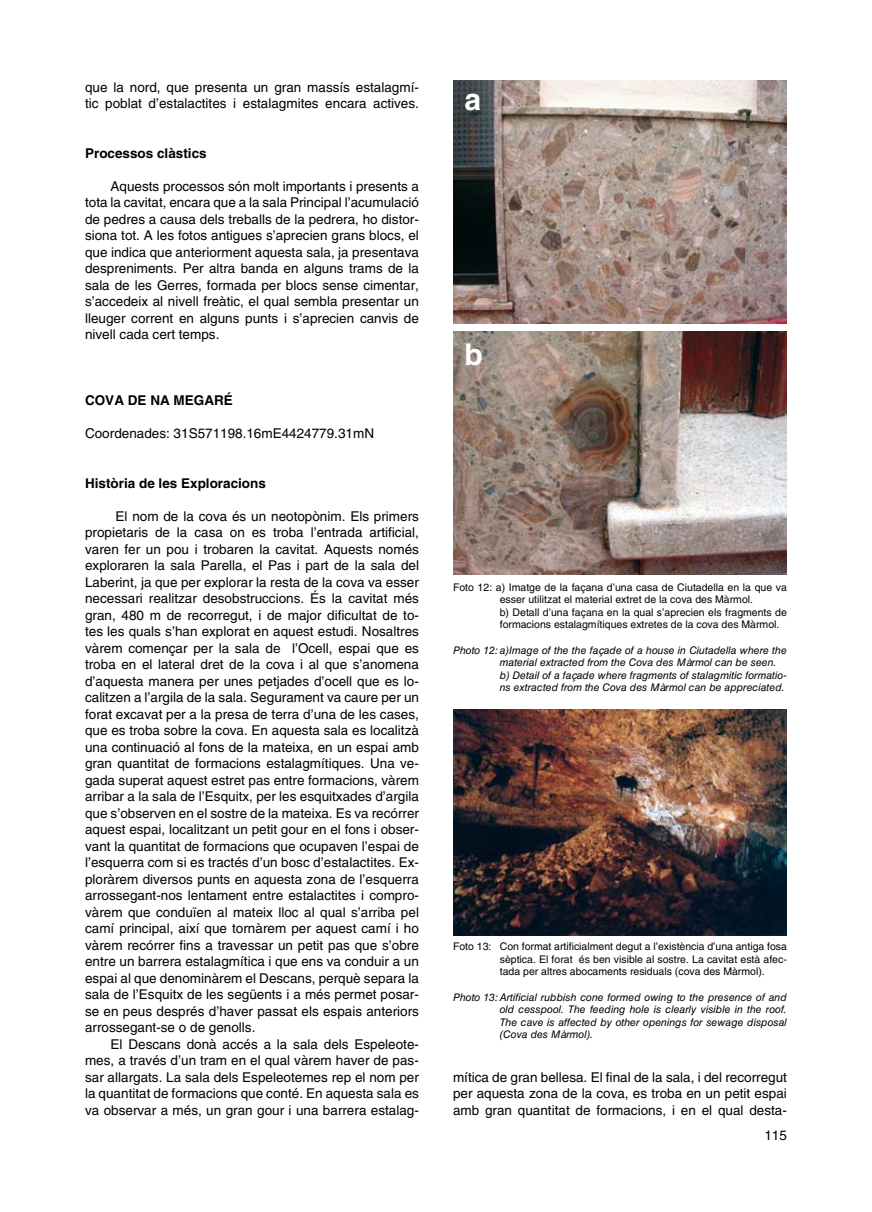
<style>
.page{position:relative;width:872px;height:1212px;background:#fff}
.page>*{position:absolute;margin:0;border:0;box-sizing:border-box;transform-origin:0 0}
.t1{font:700 30px "Helvetica LT Std";color:#fff}
.t2{font:13.5px/16.5px "Helvetica LT Std";color:#000;text-align:justify}
.t3{font:700 13.5px "Helvetica LT Std";color:#000}
.t4{font:italic 10.5px/12.6px "Helvetica LT Std";color:#000}
.t5{font:10.5px/12.6px "Helvetica LT Std";color:#000}
</style>
<div class="page">
<img style="left:453px;top:81px;width:333px;height:243px">
<img style="left:453px;top:331px;width:333px;height:243px">
<img style="left:453px;top:709px;width:334px;height:227px">
<p class="t2" style="left:85px;top:79px;width:335px">que la nord, que presenta un gran massís estalagmí&shy;tic poblat d’estalactites i estalagmites encara actives.</p>
<p class="t3" style="left:85px;top:145px;width:123px">Processos clàstics</p>
<p class="t2" style="left:85px;top:178px;width:335px;text-indent:26px">Aquests processos són molt importants i presents a tota la cavitat, encara que a la sala Principal l’acumulació de pedres a causa dels treballs de la pedrera, ho distor&shy;siona tot. A les fotos antigues s’aprecien grans blocs, el que indica que anteriorment aquesta sala, ja presentava despreniments. Per altra banda en alguns trams de la sala de les Gerres, formada per blocs sense cimentar, s’accedeix al nivell freàtic, el qual sembla presentar un lleuger corrent en alguns punts i s’aprecien canvis de nivell cada cert temps.</p>
<p class="t3" style="left:85px;top:392px;width:149px">COVA DE NA MEGARÉ</p>
<p class="t2" style="left:85px;top:425px;width:290px">Coordenades: 31S571198.16mE4424779.31mN</p>
<p class="t3" style="left:85px;top:475px;width:182px">Història de les Exploracions</p>
<p class="t2" style="left:85px;top:508px;width:335px;text-indent:30px">El nom de la cova és un neotopònim. Els primers propietaris de la casa on es troba l’entrada artificial, varen fer un pou i trobaren la cavitat. Aquests només exploraren la sala Parella, el Pas i part de la sala del Laberint, ja que per explorar la resta de la cova va esser necessari realitzar desobstruccions. És la cavitat més gran, 480 m de recorregut, i de major dificultat de to&shy;tes les quals s’han explorat en aquest estudi. Nosaltres vàrem començar per la sala de l’Ocell, espai que es troba en el lateral dret de la cova i al que s’anomena d’aquesta manera per unes petjades d’ocell que es lo&shy;calitzen a l’argila de la sala. Segurament va caure per un forat excavat per a la presa de terra d’una de les cases, que es troba sobre la cova. En aquesta sala es localitzà una continuació al fons de la mateixa, en un espai amb gran quantitat de formacions estalagmítiques. Una ve&shy;gada superat aquest estret pas entre formacions, vàrem arribar a la sala de l’Esquitx, per les esquitxades d’argila que s’observen en el sostre de la mateixa. Es va recórrer aquest espai, localitzant un petit gour en el fons i obser&shy;vant la quantitat de formacions que ocupaven l’espai de l’esquerra com si es tractés d’un bosc d’estalactites. Ex&shy;ploràrem diversos punts en aquesta zona de l’esquerra arrossegant-nos lentament entre estalactites i compro&shy;vàrem que conduïen al mateix lloc al qual s’arriba pel camí principal, així que tornàrem per aquest camí i ho vàrem recórrer fins a travessar un petit pas que s’obre entre un barrera estalagmítica i que ens va conduir a un espai al que denominàrem el Descans, perquè separa la sala de l’Esquitx de les següents i a més permet posar&shy;se en peus després d’haver passat els espais anteriors arrossegant-se o de genolls.</p>
<p class="t2" style="left:85px;top:1036px;width:335px;text-indent:26px">El Descans donà accés a la sala dels Espeleote&shy;mes, a través d’un tram en el qual vàrem haver de pas&shy;sar allargats. La sala dels Espeleotemes rep el nom per la quantitat de formacions que conté. En aquesta sala es va observar a més, un gran gour i una barrera estalag-</p>
<h1 class="t1" style="left:464px;top:81px;width:18px">a</h1>
<h1 class="t1" style="left:464px;top:337px;width:20px">b</h1>
<p class="t5" style="left:500px;top:580px;width:289px;text-indent:-47px">Foto 12: a) Imatge de la façana d’una casa de Ciutadella en la que va esser utilitzat el material extret de la cova des Màrmol.<br>b) Detall d’una façana en la qual s’aprecien els fragments de formacions estalagmítiques extretes de la cova des Màrmol.</p>
<p class="t4" style="left:500px;top:643px;width:289px;text-indent:-47px">Photo 12: a)Image of the the façade of a house in Ciutadella where the material extracted from the Cova des Màrmol can be seen. b) Detail of a façade where fragments of stalagmitic formatio&shy;ns extracted from the Cova des Màrmol can be appreciated.</p>
<p class="t5" style="left:500px;top:940px;width:289px;text-align:justify;text-indent:-47px">Foto 13: Con format artificialment degut a l’existència d’una antiga fosa sèptica. El forat és ben visible al sostre. La cavitat està afec&shy;tada per altres abocaments residuals (cova des Màrmol).</p>
<p class="t4" style="left:500px;top:990px;width:289px;text-align:justify;text-indent:-47px">Photo 13: Artificial rubbish cone formed owing to the presence of and old cesspool. The feeding hole is clearly visible in the roof.<br>The cave is affected by other openings for sewage disposal (Cova des Màrmol).</p>
<p class="t2" style="left:453px;top:1069px;width:335px">mítica de gran bellesa. El final de la sala, i del recorregut per aquesta zona de la cova, es troba en un petit espai amb gran quantitat de formacions, i en el qual desta-</p>
<p class="t2" style="left:764px;top:1126px;width:24px">115</p>
</div>
